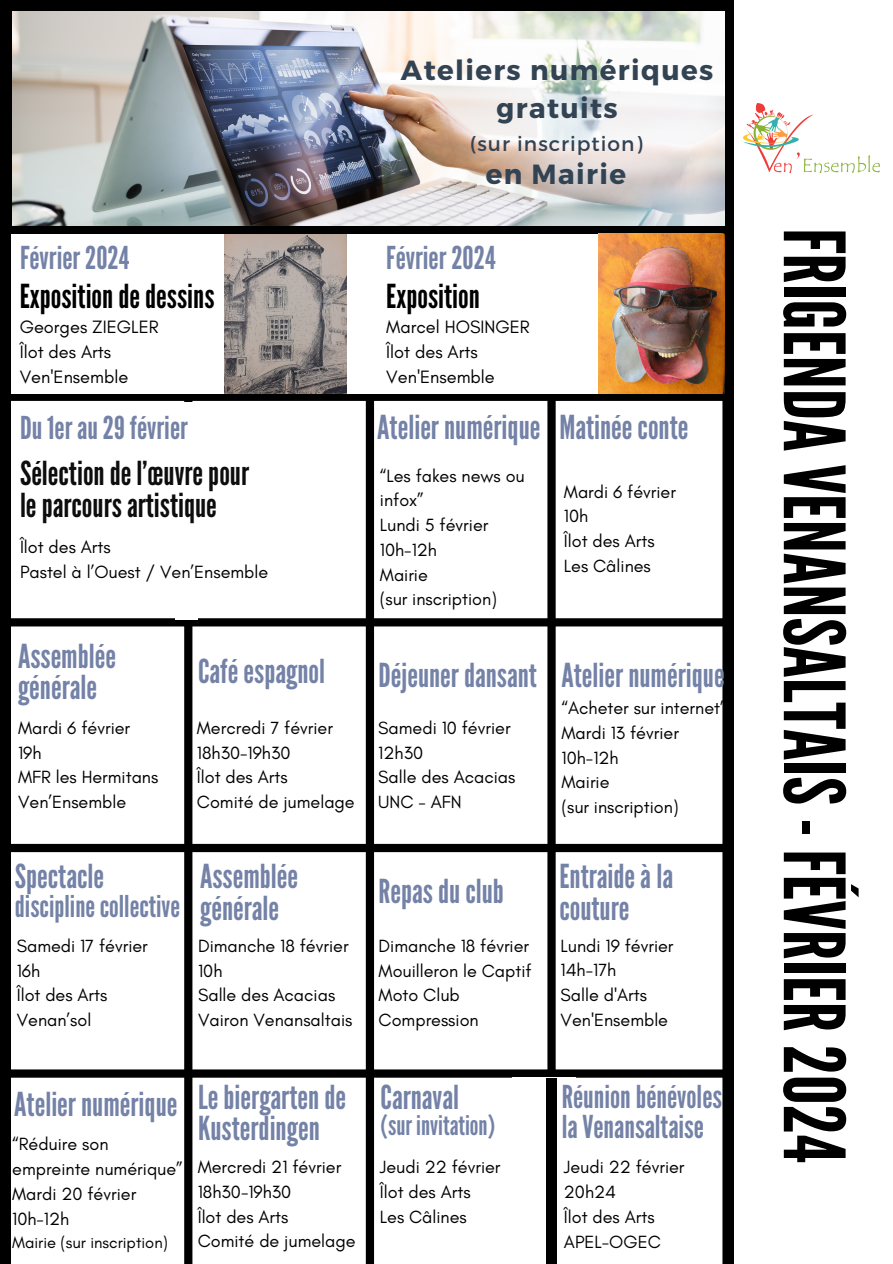
<style>
.page{position:relative;width:893px;height:1264px;background:#fff}
.page>*{position:absolute;margin:0;border:0;box-sizing:border-box;transform-origin:0 0}
.t1{font:84px "League Gothic";color:#000}
.t2{font:33px/31.5px "League Gothic";color:#7482a7}
.t3{font:33px/31.5px "League Gothic";color:#0d0d0d}
.t4{font:33px "League Gothic";color:#000}
.t5{font:31.5px/30.3px "League Gothic";color:#7482a7}
.t6{font:30px "League Gothic";color:#7482a7}
.t7{font:700 27.6px/38.2px "Montserrat";letter-spacing:.05em;color:#324353;text-align:center}
.t8{font:27px "League Gothic";color:#7482a7}
.t9{font:20.1px "Montserrat";letter-spacing:.05em;color:#324353}
.t10{font:18.15px/24.8px "Glacial Indifference";color:#000}
.t11{font:18px/24.8px "Glacial Indifference";color:#000}
.t12{font:16.5px "Glacial Indifference";color:#000}
</style>
<div class="page">
<div style="left:0;top:0;width:892px;height:1263px;background:#000"></div>
<div style="left:555px;top:401px;width:167px;height:217px;background:#fff"></div>
<div style="left:374px;top:401px;width:173px;height:217px;background:#fff"></div>
<div style="left:192px;top:401px;width:174px;height:217px;background:#fff"></div>
<div style="left:11px;top:401px;width:173px;height:217px;background:#fff"></div>
<div style="left:555px;top:626px;width:167px;height:217px;background:#fff"></div>
<div style="left:374px;top:626px;width:173px;height:217px;background:#fff"></div>
<div style="left:192px;top:626px;width:174px;height:217px;background:#fff"></div>
<div style="left:11px;top:626px;width:173px;height:217px;background:#fff"></div>
<div style="left:555px;top:852px;width:167px;height:217px;background:#fff"></div>
<div style="left:374px;top:852px;width:173px;height:217px;background:#fff"></div>
<div style="left:192px;top:852px;width:174px;height:217px;background:#fff"></div>
<div style="left:11px;top:852px;width:173px;height:217px;background:#fff"></div>
<div style="left:557px;top:1077px;width:165px;height:186px;background:#fff"></div>
<div style="left:374px;top:1077px;width:172px;height:186px;background:#fff"></div>
<div style="left:192px;top:1077px;width:174px;height:186px;background:#fff"></div>
<div style="left:11px;top:1077px;width:173px;height:186px;background:#fff"></div>
<div style="left:734px;top:0;width:158px;height:1263px;background:#fff"></div>
<div style="left:313px;top:176px;width:416px;height:67px;background:linear-gradient(to right,#000,#000)"></div>
<div style="left:1px;top:234px;width:723px;height:159px;background:#fff"></div>
<div style="left:0;top:232px;width:10px;height:1031px;background:#000"></div>
<img style="left:743px;top:104px;width:135px;height:68px">
<img style="left:12px;top:11px;width:712px;height:214px">
<img style="left:224px;top:234px;width:123px;height:160px">
<img style="left:598px;top:234px;width:126px;height:159px">
<div style="left:175px;top:402px;width:23px;height:217px;background:#fff"></div>
<h2 class="t7" style="left:401px;top:50px;width:314px">Ateliers numériques gratuits</h2>
<p class="t9" style="left:470px;top:130px;width:174px">(sur inscription)</p>
<p class="t7" style="left:485px;top:154px;width:142px">en Mairie</p>
<h3 class="t5" style="left:20px;top:243px;width:111px">Février2024</h3>
<p class="t4" style="left:20px;top:277px;width:196px">Expositiondedessins</p>
<h5 class="t10" style="left:20px;top:314px;width:140px">Georges ZIEGLER<br>Îlot des Arts<br>Ven'Ensemble</h5>
<p class="t5" style="left:20px;top:414px;width:169px">Du1erau29février</p>
<h2 class="t3" style="left:20px;top:458px;width:231px">Sélectiondel’œuvrepour leparcoursartistique</h2>
<h2 class="t11" style="left:20px;top:534px;width:92px">Îlot des Arts</h2>
<h5 class="t11" style="left:20px;top:559px;width:250px">Pastel à l’Ouest / Ven’Ensemble</h5>
<p class="t2" style="left:18px;top:641px;width:100px">Assemblée générale</p>
<p class="t11" style="left:18px;top:715px;width:114px">Mardi 6 février</p>
<p class="t11" style="left:18px;top:740px;width:25px">19h</p>
<p class="t11" style="left:18px;top:764px;width:142px">MFR les Hermitans</p>
<p class="t11" style="left:18px;top:789px;width:110px">Ven’Ensemble</p>
<p class="t2" style="left:198px;top:656px;width:128px">Caféespagnol</p>
<p class="t11" style="left:197px;top:715px;width:138px">Mercredi 7 février</p>
<h2 class="t11" style="left:197px;top:740px;width:95px">18h30-19h30</h2>
<h2 class="t11" style="left:197px;top:764px;width:92px">Îlot des Arts</h2>
<h5 class="t11" style="left:197px;top:789px;width:159px">Comité de jumelage</h5>
<p class="t2" style="left:15px;top:861px;width:91px">Spectacle</p>
<p class="t6" style="left:15px;top:889px;width:167px">disciplinecollective</p>
<p class="t11" style="left:17px;top:933px;width:133px">Samedi 17 février</p>
<p class="t11" style="left:17px;top:957px;width:25px">16h</p>
<p class="t11" style="left:17px;top:982px;width:92px">Îlot des Arts</p>
<p class="t11" style="left:17px;top:1007px;width:76px">Venan’sol</p>
<p class="t2" style="left:200px;top:861px;width:100px">Assemblée générale</p>
<p class="t11" style="left:198px;top:933px;width:152px">Dimanche 18 février</p>
<p class="t11" style="left:198px;top:957px;width:26px">10h</p>
<p class="t11" style="left:198px;top:982px;width:139px">Salle des Acacias</p>
<p class="t11" style="left:198px;top:1007px;width:156px">Vairon Venansaltais</p>
<h2 class="t2" style="left:14px;top:1088px;width:165px">Ateliernumérique</h2>
<h4 class="t11" style="left:12px;top:1131px;width:172px">“Réduire son empreinte numérique”</h4>
<h2 class="t11" style="left:12px;top:1181px;width:126px">Mardi 20 février</h2>
<h2 class="t11" style="left:12px;top:1205px;width:59px">10h-12h</h2>
<p class="t12" style="left:12px;top:1232px;width:157px">Mairie (sur inscription)</p>
<p class="t2" style="left:198px;top:1082px;width:149px">Lebiergartende<br>Kusterdingen</p>
<p class="t11" style="left:198px;top:1154px;width:145px">Mercredi 21 février</p>
<p class="t11" style="left:198px;top:1179px;width:95px">18h30-19h30</p>
<p class="t11" style="left:198px;top:1203px;width:92px">Îlot des Arts</p>
<p class="t11" style="left:198px;top:1228px;width:159px">Comité de jumelage</p>
<p class="t5" style="left:386px;top:243px;width:111px">Février2024</p>
<p class="t4" style="left:386px;top:277px;width:95px">Exposition</p>
<p class="t10" style="left:386px;top:314px;width:145px">Marcel HOSINGER<br>Îlot des Arts<br>Ven'Ensemble</p>
<p class="t2" style="left:377px;top:412px;width:165px">Ateliernumérique</p>
<p class="t11" style="left:380px;top:463px;width:146px">“Les fakes news ou infox”</p>
<p class="t11" style="left:380px;top:512px;width:110px">Lundi 5 février</p>
<p class="t11" style="left:380px;top:537px;width:59px">10h-12h</p>
<p class="t11" style="left:380px;top:562px;width:50px">Mairie</p>
<h2 class="t11" style="left:380px;top:587px;width:118px">(sur inscription)</h2>
<p class="t2" style="left:378px;top:660px;width:160px">Déjeunerdansant</p>
<p class="t11" style="left:378px;top:715px;width:134px">Samedi 10 février</p>
<p class="t11" style="left:378px;top:740px;width:46px">12h30</p>
<p class="t11" style="left:378px;top:764px;width:139px">Salle des Acacias</p>
<p class="t11" style="left:378px;top:789px;width:85px">UNC - AFN</p>
<p class="t2" style="left:378px;top:875px;width:127px">Repasduclub</p>
<p class="t11" style="left:378px;top:933px;width:152px">Dimanche 18 février</p>
<p class="t11" style="left:378px;top:957px;width:154px">Mouilleron le Captif</p>
<p class="t11" style="left:378px;top:982px;width:102px">Moto Club<br>Compression</p>
<h2 class="t2" style="left:559px;top:412px;width:130px">Matinéeconte</h2>
<h2 class="t11" style="left:564px;top:479px;width:114px">Mardi 6 février</h2>
<p class="t11" style="left:564px;top:503px;width:26px">10h</p>
<p class="t11" style="left:564px;top:528px;width:92px">Îlot des Arts</p>
<p class="t11" style="left:564px;top:553px;width:88px">Les Câlines</p>
<h2 class="t2" style="left:561px;top:660px;width:165px">Ateliernumérique</h2>
<h2 class="t11" style="left:561px;top:695px;width:167px">“Acheter sur internet”</h2>
<h2 class="t11" style="left:561px;top:720px;width:119px">Mardi 13 février</h2>
<h2 class="t11" style="left:561px;top:745px;width:59px">10h-12h</h2>
<p class="t11" style="left:561px;top:769px;width:50px">Mairie</p>
<p class="t11" style="left:561px;top:794px;width:118px">(sur inscription)</p>
<h2 class="t2" style="left:559px;top:861px;width:115px">Entraideàla couture</h2>
<h2 class="t11" style="left:560px;top:932px;width:114px">Lundi 19 février</h2>
<h2 class="t11" style="left:560px;top:957px;width:57px">14h-17h</h2>
<h2 class="t11" style="left:560px;top:982px;width:88px">Salle d'Arts</h2>
<p class="t11" style="left:560px;top:1007px;width:109px">Ven'Ensemble</p>
<p class="t2" style="left:380px;top:1082px;width:80px">Carnaval</p>
<p class="t8" style="left:380px;top:1109px;width:116px">(sur invitation)</p>
<p class="t11" style="left:380px;top:1154px;width:122px">Jeudi 22 février</p>
<p class="t11" style="left:380px;top:1179px;width:92px">Îlot des Arts</p>
<p class="t11" style="left:380px;top:1204px;width:88px">Les Câlines</p>
<p class="t5" style="left:561px;top:1081px;width:162px">Réunionbénévoles laVenansaltaise</p>
<p class="t11" style="left:564px;top:1154px;width:122px">Jeudi 22 février</p>
<p class="t11" style="left:564px;top:1179px;width:54px">20h24</p>
<p class="t11" style="left:564px;top:1204px;width:92px">Îlot des Arts</p>
<p class="t11" style="left:564px;top:1228px;width:98px">APEL-OGEC</p>
<p class="t1" style="left:862px;top:228px;width:936px;rotate:90deg">FRIGENDAVENANSALTAIS-FÉVRIER2024</p>
</div>
